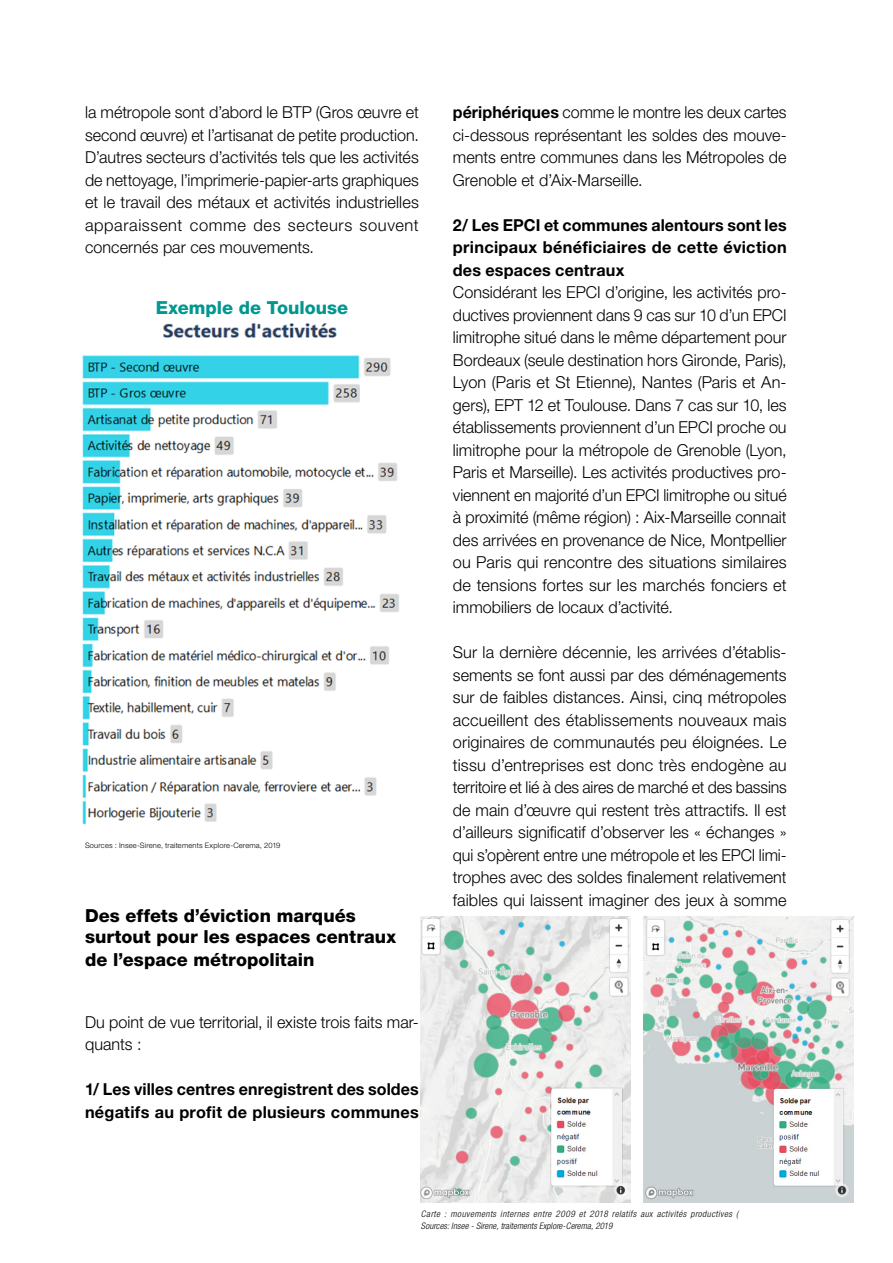
<style>
.page{position:relative;width:893px;height:1263px;background:#fff}
.page>*{position:absolute;margin:0;border:0;box-sizing:border-box;transform-origin:0 0}
.t1{font:800 18px/21.8px "Helvetica Neue LT Pro";color:#000}
.t2{font:800 18px "Helvetica Neue LT Pro";color:#009790}
.t3{font:300 16.5px/22.5px "Helvetica Neue LT Pro";letter-spacing:.005em;color:#000;text-align:justify}
.t4{font:700 16.5px/22.5px "Helvetica Neue LT Pro";letter-spacing:.015em;color:#000}
.t5{font:italic 300 condensed 9px/12px "Helvetica Neue LT Pro";letter-spacing:.04em;color:#000}
.t6{font:300 7.5px "Helvetica Neue LT Pro";letter-spacing:.025em;color:#000}
.s1{font-weight:700}
</style>
<div class="page">
<img style="left:82px;top:323px;width:317px;height:502px">
<img style="left:643px;top:916px;width:210px;height:287px">
<img style="left:421px;top:916px;width:210px;height:287px">
<p class="t3" style="left:85px;top:101px;width:335px">la métropole sont d’abord le BTP (Gros œuvre et second œuvre) et l’artisanat de petite production.<br>D’autres secteurs d’activités tels que les activités de nettoyage, l’imprimerie-papier-arts graphiques et le travail des métaux et activités industrielles apparaissent comme des secteurs souvent concernés par ces mouvements.</p>
<p class="t2" style="left:156px;top:296px;width:194px">Exemple de Toulouse</p>
<p class="t6" style="left:85px;top:841px;width:197px">Sources : Insee-Sirene, traitements Explore-Cerema, 2019</p>
<p class="t1" style="left:85px;top:905px;width:312px">Des effets d’éviction marqués surtout pour les espaces centraux de l’espace métropolitain</p>
<p class="t3" style="left:85px;top:1010px;width:335px">Du point de vue territorial, il existe trois faits mar&shy;quants :</p>
<p class="t4" style="left:85px;top:1078px;width:335px">1/ Les villes centres enregistrent des soldes négatifs au profit de plusieurs communes</p>
<p class="t3" style="left:453px;top:101px;width:335px"><span class="s1">périphériques</span> comme le montre les deux cartes ci-dessous représentant les soldes des mouve&shy;ments entre communes dans les Métropoles de Grenoble et d’Aix-Marseille.</p>
<p class="t4" style="left:453px;top:213px;width:335px;text-align:justify">2/ Les EPCI et communes alentours sont les principaux bénéficiaires de cette éviction des espaces centraux</p>
<p class="t3" style="left:453px;top:281px;width:335px">Considérant les EPCI d’origine, les activités pro&shy;ductives proviennent dans 9 cas sur 10 d’un EPCI limitrophe situé dans le même département pour Bordeaux (seule destination hors Gironde, Paris), Lyon (Paris et St Etienne), Nantes (Paris et An&shy;gers), EPT 12 et Toulouse. Dans 7 cas sur 10, les établissements proviennent d’un EPCI proche ou limitrophe pour la métropole de Grenoble (Lyon, Paris et Marseille). Les activités productives pro&shy;viennent en majorité d’un EPCI limitrophe ou situé à proximité (même région) : Aix-Marseille connait des arrivées en provenance de Nice, Montpellier ou Paris qui rencontre des situations similaires de tensions fortes sur les marchés fonciers et immobiliers de locaux d’activité.</p>
<p class="t3" style="left:453px;top:641px;width:335px">Sur la dernière décennie, les arrivées d’établis&shy;sements se font aussi par des déménagements sur de faibles distances. Ainsi, cinq métropoles accueillent des établissements nouveaux mais originaires de communautés peu éloignées. Le tissu d’entreprises est donc très endogène au territoire et lié à des aires de marché et des bassins de main d’œuvre qui restent très attractifs. Il est d’ailleurs significatif d’observer les « échanges » qui s’opèrent entre une métropole et les EPCI limi&shy;trophes avec des soldes finalement relativement faibles qui laissent imaginer des jeux à somme</p>
<p class="t5" style="left:421px;top:1207px;width:319px">Carte : mouvements internes entre 2009 et 2018 relatifs aux activités productives (<br>Sources: Insee - Sirene, traitements Explore-Cerema, 2019</p>
</div>
